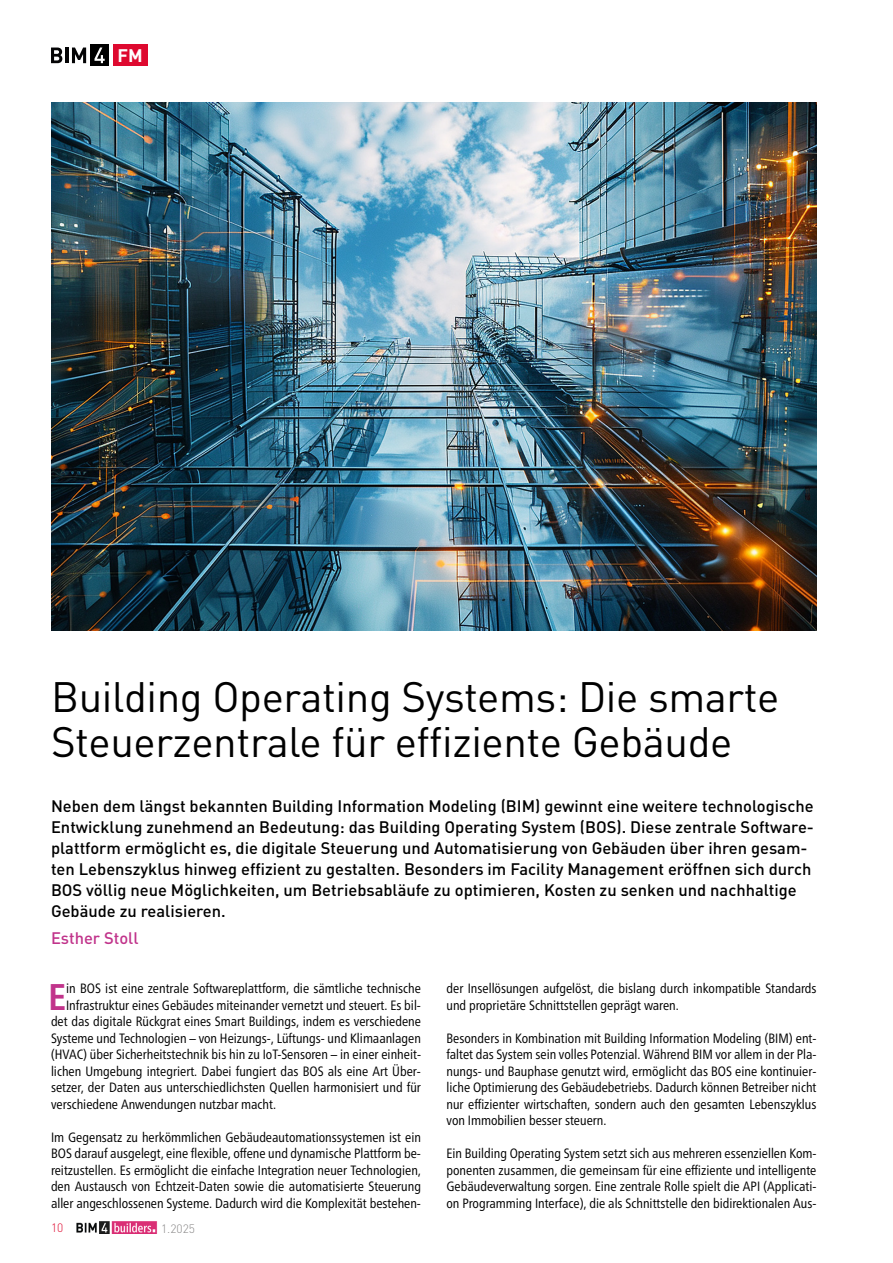
<style>
.page{position:relative;width:893px;height:1263px;background:#fff}
.page>*{position:absolute;margin:0;border:0;box-sizing:border-box;transform-origin:0 0}
.t1{font:42px/45px "DIN Pro";letter-spacing:-.01em;color:#000}
.t2{font:700 condensed 37.2px "Frutiger Neue LT Pro";color:#c1348b}
.t3{font:700 18px "DIN Pro";color:#fff}
.t4{font:500 16.5px/21px "DIN Pro";color:#000}
.t5{font:500 16.5px "DIN Pro";color:#c1348b}
.t6{font:condensed 13.5px/16.5px "Frutiger Neue LT Pro";color:#000;text-align:justify}
.t7{font:300 12px "DIN Pro";color:#888787}
.t8{font:300 12px "DIN Pro";color:#de092f}
</style>
<div class="page">
<img style="left:51px;top:102px;width:765px;height:528px">
<svg style="left:51px;top:48px;width:11px;height:15px"></svg>
<hr style="left:65px;top:48px;width:3px;height:15px;background:#040405">
<svg style="left:72px;top:48px;width:14px;height:15px"></svg>
<div style="left:90px;top:45px;width:19px;height:21px;background:#000"></div>
<svg style="left:94px;top:48px;width:11px;height:15px"></svg>
<div style="left:113px;top:45px;width:35px;height:21px;background:#de092f"></div>
<img style="left:76px;top:1221px;width:82px;height:13px">
<h3 class="t3" style="left:117px;top:43px;width:27px">FM</h3>
<h1 class="t1" style="left:51px;top:672px;width:730px">Building Operating Systems: Die smarte<br>Steuerzentrale für effiziente Gebäude</h1>
<p class="t4" style="left:51px;top:794px;width:764px">Neben dem längst bekannten Building Information Modeling (BIM) gewinnt eine weitere technologische Entwicklung zunehmend an Bedeutung: das Building Operating System (BOS). Diese zentrale Software&shy;plattform ermöglicht es, die digitale Steuerung und Automatisierung von Gebäuden über ihren gesam&shy;ten Lebenszyklus hinweg effizient zu gestalten. Besonders im Facility Management eröffnen sich durch BOS völlig neue Möglichkeiten, um Betriebsabläufe zu optimieren, Kosten zu senken und nachhaltige Gebäude zu realisieren.</p>
<p class="t5" style="left:51px;top:926px;width:89px">Esther Stoll</p>
<h2 class="t2" style="left:49px;top:975px;width:19px">E</h2>
<p class="t6" style="left:66px;top:980px;width:356px">in BOS ist eine zentrale Softwareplattform, die sämtliche technische</p>
<p class="t6" style="left:66px;top:997px;width:356px">Infrastruktur eines Gebäudes miteinander vernetzt und steuert. Es bil-</p>
<p class="t6" style="left:51px;top:1013px;width:371px">det das digitale Rückgrat eines Smart Buildings, indem es verschiedene</p>
<p class="t6" style="left:51px;top:1030px;width:371px">Systeme und Technologien – von Heizungs-, Lüftungs- und Klimaanlagen</p>
<p class="t6" style="left:51px;top:1046px;width:371px">(HVAC) über Sicherheitstechnik bis hin zu IoT-Sensoren – in einer einheit-</p>
<p class="t6" style="left:51px;top:1063px;width:371px">lichen Umgebung integriert. Dabei fungiert das BOS als eine Art Über-</p>
<p class="t6" style="left:51px;top:1079px;width:371px">setzer, der Daten aus unterschiedlichsten Quellen harmonisiert und für</p>
<p class="t6" style="left:51px;top:1096px;width:227px">verschiedene Anwendungen nutzbar macht.</p>
<p class="t6" style="left:51px;top:1128px;width:371px">Im Gegensatz zu herkömmlichen Gebäudeautomationssystemen ist ein BOS darauf ausgelegt, eine flexible, offene und dynamische Plattform be&shy;reitzustellen. Es ermöglicht die einfache Integration neuer Technologien, den Austausch von Echtzeit-Daten sowie die automatisierte Steuerung aller angeschlossenen Systeme. Dadurch wird die Komplexität bestehen-</p>
<p class="t8" style="left:51px;top:1220px;width:14px">10</p>
<p class="t7" style="left:161px;top:1220px;width:36px">1.2025</p>
<p class="t6" style="left:446px;top:980px;width:371px">der Insellösungen aufgelöst, die bislang durch inkompatible Standards und proprietäre Schnittstellen geprägt waren.</p>
<p class="t6" style="left:446px;top:1029px;width:371px">Besonders in Kombination mit Building Information Modeling (BIM) ent&shy;faltet das System sein volles Potenzial. Während BIM vor allem in der Pla&shy;nungs- und Bauphase genutzt wird, ermöglicht das BOS eine kontinuier&shy;liche Optimierung des Gebäudebetriebs. Dadurch können Betreiber nicht nur effizienter wirtschaften, sondern auch den gesamten Lebenszyklus von Immobilien besser steuern.</p>
<p class="t6" style="left:446px;top:1145px;width:371px">Ein Building Operating System setzt sich aus mehreren essenziellen Kom&shy;ponenten zusammen, die gemeinsam für eine effiziente und intelligente Gebäudeverwaltung sorgen. Eine zentrale Rolle spielt die API (Applicati&shy;on Programming Interface), die als Schnittstelle den bidirektionalen Aus-</p>
</div>
